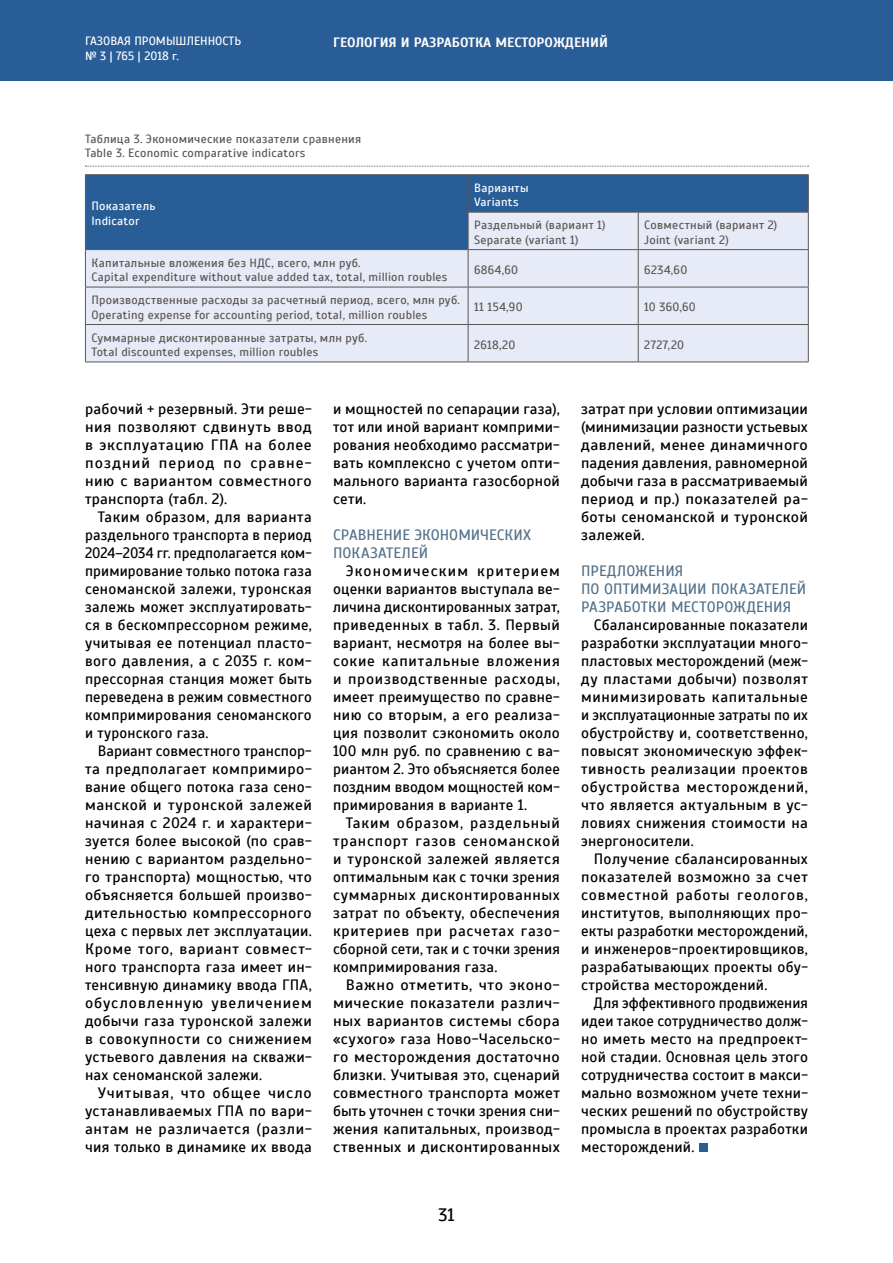
<style>
.page{position:relative;width:893px;height:1263px;background:#fff}
.page>*{position:absolute;margin:0;border:0;box-sizing:border-box;transform-origin:0 0}
.t1{font:18px "Scada";color:#000}
.t2{font:15px/18px "Scada";letter-spacing:.015em;color:#000;text-align:justify}
.t3{font:15px/18px "Scada";letter-spacing:.015em;color:#000;text-align:justify;scale:1.05 1}
.t4{font:15px/18px "Scada";letter-spacing:.005em;color:#54728b}
.t5{font:700 13.5px "Scada";color:#fff}
.t6{font:12px/14.4px "Scada";letter-spacing:.02em;color:#5b5753}
.t7{font:12px/14.4px "Scada";letter-spacing:.015em;color:#fff}
</style>
<div class="page">
<div style="left:0;top:0;width:893px;height:81px;background:#295d97"></div>
<div style="left:699px;top:1143px;width:8px;height:9px;background:#295d97"></div>
<svg style="left:85px;top:166px;width:723px;height:1px"></svg>
<div style="left:86px;top:175px;width:722px;height:37px;background:#295d97"></div>
<svg style="left:86px;top:212px;width:722px;height:150px;background:#ccd6e8"></svg>
<hr style="left:468px;top:213px;width:1px;height:36px;background:#5b5753">
<hr style="left:638px;top:213px;width:1px;height:36px;background:#5b5753">
<hr style="left:808px;top:213px;width:1px;height:36px;background:#5b5753">
<hr style="left:85px;top:249px;width:383px;height:1px;background:#5b5753">
<hr style="left:85px;top:250px;width:1px;height:37px;background:#5b5753">
<hr style="left:468px;top:249px;width:170px;height:1px;background:#5b5753">
<hr style="left:468px;top:250px;width:1px;height:37px;background:#5b5753">
<hr style="left:638px;top:249px;width:171px;height:1px;background:#5b5753">
<hr style="left:638px;top:250px;width:1px;height:37px;background:#5b5753">
<hr style="left:808px;top:250px;width:1px;height:37px;background:#5b5753">
<hr style="left:85px;top:287px;width:383px;height:1px;background:#5b5753">
<hr style="left:85px;top:287px;width:1px;height:37px;background:#5b5753">
<hr style="left:468px;top:287px;width:170px;height:1px;background:#5b5753">
<hr style="left:468px;top:287px;width:1px;height:37px;background:#5b5753">
<hr style="left:638px;top:287px;width:171px;height:1px;background:#5b5753">
<hr style="left:638px;top:287px;width:1px;height:37px;background:#5b5753">
<hr style="left:808px;top:287px;width:1px;height:37px;background:#5b5753">
<hr style="left:85px;top:324px;width:383px;height:1px;background:#5b5753">
<hr style="left:85px;top:325px;width:1px;height:37px;background:#5b5753">
<hr style="left:85px;top:362px;width:383px;height:1px;background:#5b5753">
<hr style="left:468px;top:324px;width:170px;height:1px;background:#5b5753">
<hr style="left:468px;top:325px;width:1px;height:37px;background:#5b5753">
<hr style="left:468px;top:362px;width:170px;height:1px;background:#5b5753">
<hr style="left:638px;top:324px;width:171px;height:1px;background:#5b5753">
<hr style="left:638px;top:325px;width:1px;height:37px;background:#5b5753">
<hr style="left:808px;top:325px;width:1px;height:37px;background:#5b5753">
<hr style="left:638px;top:362px;width:171px;height:1px;background:#5b5753">
<hr style="left:85px;top:174px;width:383px;height:1px;background:#5b5753">
<hr style="left:85px;top:175px;width:1px;height:37px;background:#5b5753">
<hr style="left:85px;top:212px;width:1px;height:37px;background:#5b5753">
<hr style="left:468px;top:174px;width:170px;height:1px;background:#5b5753">
<hr style="left:468px;top:175px;width:1px;height:37px;background:#5b5753">
<hr style="left:638px;top:174px;width:171px;height:1px;background:#5b5753">
<hr style="left:468px;top:212px;width:170px;height:1px;background:#5b5753">
<hr style="left:808px;top:175px;width:1px;height:37px;background:#5b5753">
<hr style="left:638px;top:212px;width:171px;height:1px;background:#5b5753">
<p class="t7" style="left:85px;top:34px;width:158px">ГАЗОВАЯ ПРОМЫШЛЕННОСТЬ № 3 | 765 | 2018 г.</p>
<p class="t5" style="left:333px;top:34px;width:276px">ГЕОЛОГИЯ И РАЗРАБОТКА МЕСТОРОЖДЕНИЙ</p>
<p class="t6" style="left:85px;top:132px;width:278px">Таблица 3. Экономические показатели сравнения<br>Table 3. Economic comparative indicators</p>
<p class="t7" style="left:91px;top:199px;width:65px">Показатель<br>Indicator</p>
<p class="t7" style="left:474px;top:181px;width:56px">Варианты<br>Variants</p>
<p class="t6" style="left:474px;top:218px;width:133px">Раздельный (вариант 1)<br>Separate (variant 1)</p>
<p class="t6" style="left:644px;top:218px;width:135px">Совместный (вариант 2)<br>Joint (variant 2)</p>
<p class="t6" style="left:91px;top:255px;width:358px">Капитальные вложения без НДС, всего, млн руб.<br>Capital expenditure without value added tax, total, million roubles</p>
<p class="t6" style="left:474px;top:263px;width:46px">6864,60</p>
<p class="t6" style="left:644px;top:263px;width:45px">6234,60</p>
<p class="t6" style="left:91px;top:293px;width:370px">Производственные расходы за расчетный период, всего, млн руб.<br>Operating expense for accounting period, total, million roubles</p>
<p class="t6" style="left:474px;top:300px;width:50px">11 154,90</p>
<p class="t6" style="left:644px;top:300px;width:53px">10 360,60</p>
<p class="t6" style="left:91px;top:330px;width:277px">Суммарные дисконтированные затраты, млн руб.<br>Total discounted expenses, million roubles</p>
<p class="t6" style="left:474px;top:338px;width:43px">2618,20</p>
<p class="t6" style="left:644px;top:338px;width:42px">2727,20</p>
<p class="t2" style="left:85px;top:400px;width:228px">рабочий + резервный. Эти реше&shy;ния позволяют сдвинуть ввод в эксплуатацию ГПА на более поздний период по сравне&shy;нию с вариантом совместного транспорта (табл. 2).</p>
<p class="t2" style="left:85px;top:508px;width:228px;text-indent:13px">Таким образом, для варианта раздельного транспорта в период 2024–2034 гг. предполагается ком&shy;примирование только потока газа сеноманской залежи, туронская залежь может эксплуатировать&shy;ся в бескомпрессорном режиме, учитывая ее потенциал пласто&shy;вого давления, а с 2035 г. ком&shy;прессорная станция может быть переведена в режим совместного компримирования сеноманского и туронского газа.</p>
<p class="t2" style="left:85px;top:742px;width:228px;text-indent:13px">Вариант совместного транспор&shy;та предполагает компримиро&shy;вание общего потока газа сено&shy;манской и туронской залежей начиная с 2024 г. и характери&shy;зуется более высокой (по срав&shy;нению с вариантом раздельно&shy;го транспорта) мощностью, что объясняется большей произво&shy;дительностью компрессорного цеха с первых лет эксплуатации.<br>Кроме того, вариант совмест&shy;ного транспорта газа имеет ин&shy;тенсивную динамику ввода ГПА, обусловленную увеличением добычи газа туронской залежи в совокупности со снижением устьевого давления на скважи&shy;нах сеноманской залежи.</p>
<p class="t2" style="left:85px;top:1084px;width:228px;text-indent:13px">Учитывая, что общее число устанавливаемых ГПА по вари&shy;антам не различается (разли&shy;чия только в динамике их ввода</p>
<p class="t2" style="left:333px;top:400px;width:228px">и мощностей по сепарации газа), тот или иной вариант комприми&shy;рования необходимо рассматри&shy;вать комплексно с учетом опти&shy;мального варианта газосборной сети.</p>
<p class="t4" style="left:333px;top:526px;width:199px">СРАВНЕНИЕ ЭКОНОМИЧЕСКИХ<br>ПОКАЗАТЕЛЕЙ</p>
<p class="t2" style="left:333px;top:562px;width:228px;text-indent:13px">Экономическим критерием оценки вариантов выступала ве&shy;личина дисконтированных затрат, приведенных в табл. 3. Первый вариант, несмотря на более вы&shy;сокие капитальные вложения и производственные расходы, имеет преимущество по сравне&shy;нию со вторым, а его реализа&shy;ция позволит сэкономить около 100 млн руб. по сравнению с ва&shy;риантом 2. Это объясняется более поздним вводом мощностей ком&shy;примирования в варианте 1.</p>
<p class="t2" style="left:333px;top:814px;width:228px;text-indent:13px">Таким образом, раздельный транспорт газов сеноманской и туронской залежей является оптимальным как с точки зрения суммарных дисконтированных затрат по объекту, обеспечения критериев при расчетах газо&shy;сборной сети, так и с точки зрения компримирования газа.</p>
<p class="t3" style="left:333px;top:976px;width:217px;text-indent:13px">Важно отметить, что эконо&shy;мические показатели различ&shy;ных вариантов системы сбора «сухого» газа Ново-Часельско&shy;го месторождения достаточно близки. Учитывая это, сценарий совместного транспорта может быть уточнен с точки зрения сни&shy;жения капитальных, производ&shy;ственных и дисконтированных</p>
<p class="t1" style="left:438px;top:1204px;width:18px">31</p>
<p class="t2" style="left:581px;top:400px;width:228px">затрат при условии оптимизации (минимизации разности устьевых давлений, менее динамичного падения давления, равномерной добычи газа в рассматриваемый период и пр.) показателей ра&shy;боты сеноманской и туронской залежей.</p>
<p class="t4" style="left:581px;top:562px;width:227px">ПРЕДЛОЖЕНИЯ<br>ПО ОПТИМИЗАЦИИ ПОКАЗАТЕЛЕЙ<br>РАЗРАБОТКИ МЕСТОРОЖДЕНИЯ</p>
<p class="t2" style="left:581px;top:616px;width:228px;text-indent:13px">Сбалансированные показатели разработки эксплуатации много&shy;пластовых месторождений (меж&shy;ду пластами добычи) позволят минимизировать капитальные и эксплуатационные затраты по их обустройству и, соответственно, повысят экономическую эффек&shy;тивность реализации проектов обустройства месторождений, что является актуальным в ус&shy;ловиях снижения стоимости на энергоносители.</p>
<p class="t2" style="left:581px;top:850px;width:228px;text-indent:13px">Получение сбалансированных показателей возможно за счет совместной работы геологов, институтов, выполняющих про&shy;екты разработки месторождений, и инженеров-проектировщиков, разрабатывающих проекты обу&shy;стройства месторождений.</p>
<p class="t2" style="left:581px;top:994px;width:228px;text-indent:13px">Для эффективного продвижения идеи такое сотрудничество долж&shy;но иметь место на предпроект&shy;ной стадии. Основная цель этого сотрудничества состоит в макси&shy;мально возможном учете техни&shy;ческих решений по обустройству промысла в проектах разработки месторождений.</p>
</div>
